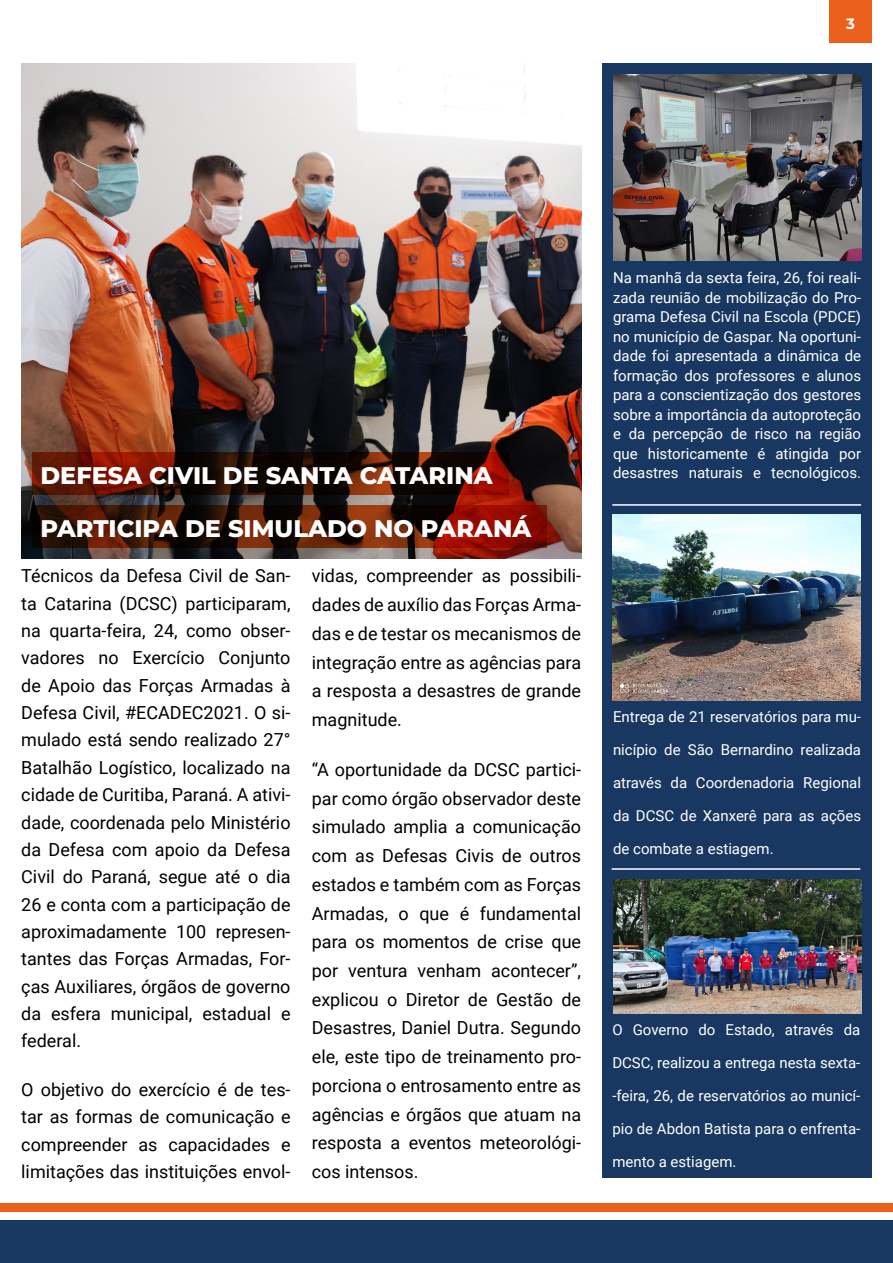
<style>
.page{position:relative;width:893px;height:1263px;background:#fff}
.page>*{position:absolute;margin:0;border:0;box-sizing:border-box;transform-origin:0 0}
.t1{font:800 24px "Montserrat";color:#fff}
.t2{font:18px/27.3px "Roboto";color:#000;text-align:justify}
.t3{font:15px/19.5px "Roboto";color:#fff;text-align:justify}
.t4{font:700 15px "Montserrat";color:#fff}
</style>
<div class="page">
<div style="left:0;top:1220px;width:893px;height:43px;background:#183861"></div>
<div style="left:0;top:1203px;width:893px;height:9px;background:#eb601d"></div>
<div style="left:829px;top:0;width:43px;height:43px;background:#eb601d"></div>
<img style="left:21px;top:64px;width:560px;height:494px">
<svg style="left:32px;top:452px;width:476px;height:42px;background:#3f0f03"></svg>
<svg style="left:32px;top:505px;width:514px;height:42px;background:#4e1405"></svg>
<div style="left:602px;top:64px;width:270px;height:1114px;background:#183861"></div>
<hr style="left:612px;top:504px;width:249px;height:2px;background:#fff">
<img style="left:612px;top:514px;width:248px;height:186px">
<img style="left:613px;top:74px;width:248px;height:186px">
<hr style="left:612px;top:868px;width:248px;height:2px;background:#fff">
<img style="left:613px;top:880px;width:248px;height:133px">
<p class="t4" style="left:846px;top:12px;width:10px">3</p>
<h1 class="t1" style="left:40px;top:457px;width:454px">DEFESA CIVIL DE SANTA CATARINA</h1>
<h1 class="t1" style="left:40px;top:510px;width:492px">PARTICIPA DE SIMULADO NO PARANÁ</h1>
<p class="t2" style="left:21px;top:561px;width:271px">Técnicos da Defesa Civil de San&shy;ta Catarina (DCSC) participaram, na quarta-feira, 24, como obser&shy;vadores no Exercício Conjunto de Apoio das Forças Armadas à Defesa Civil, #ECADEC2021. O si&shy;mulado está sendo realizado 27° Batalhão Logístico, localizado na cidade de Curitiba, Paraná. A ativi&shy;dade, coordenada pelo Ministério da Defesa com apoio da Defesa Civil do Paraná, segue até o dia 26 e conta com a participação de aproximadamente 100 represen&shy;tantes das Forças Armadas, For&shy;ças Auxiliares, órgãos de governo da esfera municipal, estadual e federal.</p>
<p class="t2" style="left:21px;top:1075px;width:271px">O objetivo do exercício é de tes&shy;tar as formas de comunicação e compreender as capacidades e limitações das instituições envol-</p>
<p class="t2" style="left:312px;top:561px;width:271px;line-height:28.7px">vidas, compreender as possibili&shy;dades de auxílio das Forças Arma&shy;das e de testar os mecanismos de integração entre as agências para a resposta a desastres de grande magnitude.</p>
<p class="t2" style="left:312px;top:754px;width:271px;line-height:28.7px">“A oportunidade da DCSC partici&shy;par como órgão observador deste simulado amplia a comunicação com as Defesas Civis de outros estados e também com as Forças Armadas, o que é fundamental para os momentos de crise que por ventura venham acontecer”, explicou o Diretor de Gestão de Desastres, Daniel Dutra. Segundo ele, este tipo de treinamento pro&shy;porciona o entrosamento entre as agências e órgãos que atuam na resposta a eventos meteorológi&shy;cos intensos.</p>
<p class="t3" style="left:613px;top:267px;width:250px">Na manhã da sexta feira, 26, foi reali&shy;zada reunião de mobilização do Pro&shy;grama Defesa Civil na Escola (PDCE) no município de Gaspar. Na oportuni&shy;dade foi apresentada a dinâmica de formação dos professores e alunos para a conscientização dos gestores sobre a importância da autoproteção e da percepção de risco na região que historicamente é atingida por desastres naturais e tecnológicos.</p>
<p class="t3" style="left:613px;top:700px;width:250px;line-height:33px">Entrega de 21 reservatórios para mu&shy;nicípio de São Bernardino realizada através da Coordenadoria Regional da DCSC de Xanxerê para as ações de combate a estiagem.</p>
<p class="t3" style="left:612px;top:1013px;width:250px;line-height:33px">O Governo do Estado, através da DCSC, realizou a entrega nesta sexta--feira, 26, de reservatórios ao municí&shy;pio de Abdon Batista para o enfrenta&shy;mento a estiagem.</p>
</div>
